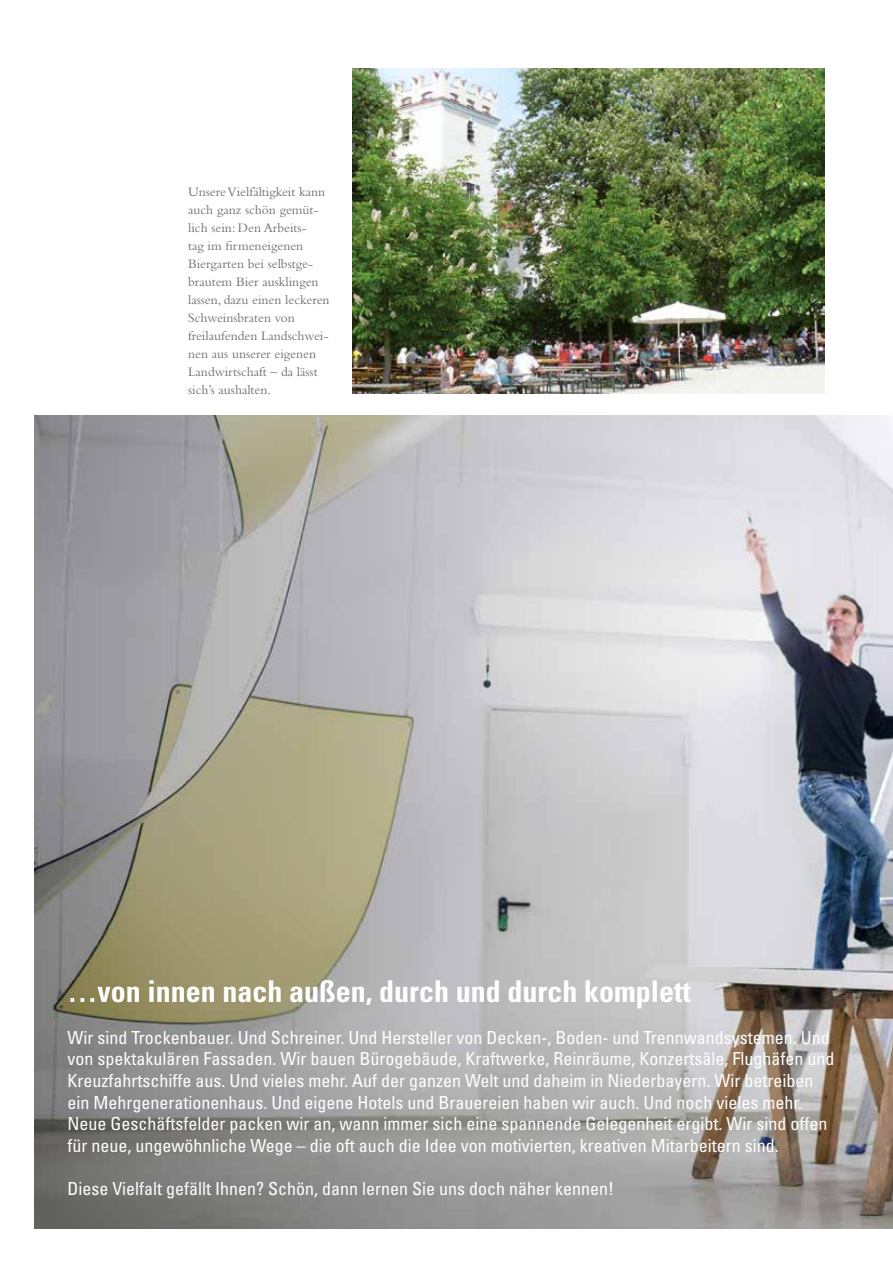
<style>
.page{position:relative;width:893px;height:1263px;background:#fff}
.page>*{position:absolute;margin:0;border:0;box-sizing:border-box;transform-origin:0 0}
.t1{font:700 condensed 30px "Univers LT";color:#fff}
.t2{font:condensed 18px/21.6px "Univers LT";color:#fff}
.t3{font:13.5px/18px "Bembo Std";color:#706f6f}
</style>
<div class="page">
<img style="left:34px;top:415px;width:859px;height:814px">
<img style="left:353px;top:68px;width:472px;height:326px">
<p class="t3" style="left:188px;top:182px;width:143px">Unsere Vielfältigkeit kann auch ganz schön gemüt&shy;lich sein: Den Arbeits-<br>tag im firmeneigenen<br>Biergarten bei selbstge&shy;brautem Bier ausklingen lassen, dazu einen leckeren<br>Schweinsbraten von freilaufenden Landschwei&shy;nen aus unserer eigenen<br>Landwirtschaft – da lässt sich’s aushalten.</p>
<h1 class="t1" style="left:67px;top:973px;width:625px">…von innen nach außen, durch und durch komplett</h1>
<p class="t2" style="left:67px;top:1026px;width:768px">Wir sind Trockenbauer. Und Schreiner. Und Hersteller von Decken-, Boden- und Trennwandsystemen. Und von spektakulären Fassaden. Wir bauen Bürogebäude, Kraftwerke, Reinräume, Konzertsäle, Flughäfen und Kreuzfahrtschiffe aus. Und vieles mehr. Auf der ganzen Welt und daheim in Niederbayern. Wir betreiben ein Mehrgenerationenhaus. Und eigene Hotels und Brauereien haben wir auch. Und noch vieles mehr.<br>Neue Geschäftsfelder packen wir an, wann immer sich eine spannende Gelegenheit ergibt. Wir sind offen für neue, ungewöhnliche Wege – die oft auch die Idee von motivierten, kreativen Mitarbeitern sind.</p>
<p class="t2" style="left:67px;top:1177px;width:548px">Diese Vielfalt gefällt Ihnen? Schön, dann lernen Sie uns doch näher kennen!</p>
</div>
